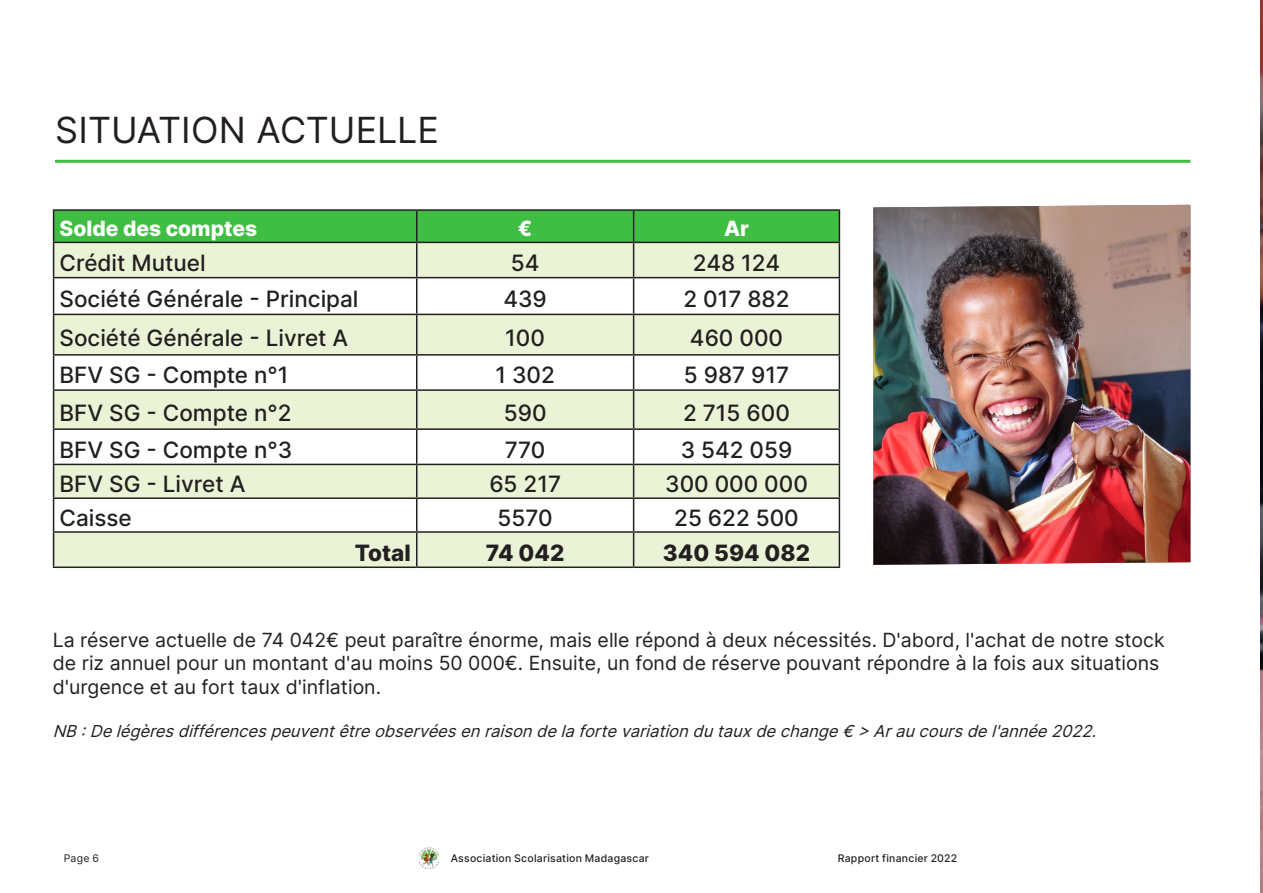
<style>
.page{position:relative;width:1263px;height:893px;background:#fff}
.page>*{position:absolute;margin:0;border:0;box-sizing:border-box;transform-origin:0 0}
.H2__align_left{font:36px "Inter";color:#231f20}
.t1{font:500 22.5px "Inter";color:#231f20}
.t2{font:800 22.5px "Inter";color:#231f20}
.t3{font:800 21px "Inter";color:#fff}
.Style_de_paragraphe{font:19.5px/23.4px "Inter";color:#231f20}
.t4{font:italic 16.5px "Inter";color:#231f20}
.t5{font:500 10.5px "Inter";letter-spacing:.02em;color:#231f20}
.t6{font:10.5px "Inter";color:#231f20}
</style>
<div class="page">
<img style="left:1260px;top:0;width:3px;height:893px">
<img style="left:418px;top:847px;width:21px;height:21px">
<hr style="left:55px;top:160px;width:1135px;height:3px;background:#40be44">
<div style="left:54px;top:211px;width:785px;height:31px;background:#40be44"></div>
<svg style="left:54px;top:243px;width:785px;height:185px;fill:#eaf3d6"></svg>
<svg style="left:417px;top:356px;width:422px;height:33px"></svg>
<svg style="left:54px;top:430px;width:785px;height:136px"></svg>
<hr style="left:53px;top:209px;width:364px;height:2px;background:#231f20">
<hr style="left:53px;top:211px;width:1px;height:31px;background:#231f20">
<hr style="left:417px;top:209px;width:217px;height:2px;background:#231f20">
<hr style="left:416px;top:211px;width:1px;height:31px;background:#231f20">
<hr style="left:634px;top:209px;width:206px;height:2px;background:#231f20">
<hr style="left:633px;top:211px;width:1px;height:31px;background:#231f20">
<hr style="left:839px;top:211px;width:1px;height:31px;background:#231f20">
<hr style="left:53px;top:242px;width:364px;height:1px;background:#231f20">
<hr style="left:53px;top:243px;width:1px;height:34px;background:#231f20">
<hr style="left:417px;top:242px;width:217px;height:1px;background:#231f20">
<hr style="left:416px;top:243px;width:1px;height:34px;background:#231f20">
<hr style="left:634px;top:242px;width:206px;height:1px;background:#231f20">
<hr style="left:633px;top:243px;width:1px;height:34px;background:#231f20">
<hr style="left:839px;top:243px;width:1px;height:34px;background:#231f20">
<hr style="left:53px;top:277px;width:364px;height:1px;background:#231f20">
<hr style="left:417px;top:277px;width:217px;height:1px;background:#231f20">
<hr style="left:634px;top:277px;width:206px;height:1px;background:#231f20">
<hr style="left:633px;top:278px;width:1px;height:36px;background:#231f20">
<hr style="left:839px;top:278px;width:1px;height:36px;background:#231f20">
<hr style="left:53px;top:315px;width:1px;height:39px;background:#231f20">
<hr style="left:417px;top:314px;width:217px;height:1px;background:#231f20">
<hr style="left:416px;top:315px;width:1px;height:39px;background:#231f20">
<hr style="left:634px;top:314px;width:206px;height:1px;background:#231f20">
<hr style="left:633px;top:315px;width:1px;height:39px;background:#231f20">
<hr style="left:839px;top:315px;width:1px;height:39px;background:#231f20">
<hr style="left:53px;top:354px;width:364px;height:2px;background:#231f20">
<hr style="left:417px;top:354px;width:217px;height:2px;background:#231f20">
<hr style="left:416px;top:356px;width:1px;height:33px;background:#231f20">
<hr style="left:634px;top:354px;width:206px;height:2px;background:#231f20">
<hr style="left:633px;top:356px;width:1px;height:33px;background:#231f20">
<hr style="left:839px;top:356px;width:1px;height:33px;background:#231f20">
<hr style="left:53px;top:391px;width:1px;height:37px;background:#231f20">
<hr style="left:417px;top:389px;width:217px;height:2px;background:#231f20">
<hr style="left:416px;top:391px;width:1px;height:37px;background:#231f20">
<hr style="left:634px;top:389px;width:206px;height:2px;background:#231f20">
<hr style="left:633px;top:391px;width:1px;height:37px;background:#231f20">
<hr style="left:839px;top:391px;width:1px;height:37px;background:#231f20">
<hr style="left:53px;top:428px;width:364px;height:2px;background:#231f20">
<hr style="left:417px;top:428px;width:217px;height:2px;background:#231f20">
<hr style="left:416px;top:430px;width:1px;height:34px;background:#231f20">
<hr style="left:634px;top:428px;width:206px;height:2px;background:#231f20">
<hr style="left:633px;top:430px;width:1px;height:34px;background:#231f20">
<hr style="left:839px;top:430px;width:1px;height:34px;background:#231f20">
<hr style="left:53px;top:465px;width:1px;height:32px;background:#231f20">
<hr style="left:417px;top:464px;width:217px;height:1px;background:#231f20">
<hr style="left:416px;top:465px;width:1px;height:32px;background:#231f20">
<hr style="left:634px;top:464px;width:206px;height:1px;background:#231f20">
<hr style="left:633px;top:465px;width:1px;height:32px;background:#231f20">
<hr style="left:839px;top:465px;width:1px;height:32px;background:#231f20">
<hr style="left:53px;top:497px;width:364px;height:2px;background:#231f20">
<hr style="left:417px;top:497px;width:217px;height:2px;background:#231f20">
<hr style="left:416px;top:499px;width:1px;height:32px;background:#231f20">
<hr style="left:634px;top:497px;width:206px;height:2px;background:#231f20">
<hr style="left:633px;top:499px;width:1px;height:32px;background:#231f20">
<hr style="left:839px;top:499px;width:1px;height:32px;background:#231f20">
<hr style="left:53px;top:533px;width:1px;height:33px;background:#231f20">
<hr style="left:417px;top:531px;width:217px;height:2px;background:#231f20">
<hr style="left:416px;top:533px;width:1px;height:33px;background:#231f20">
<hr style="left:634px;top:531px;width:206px;height:2px;background:#231f20">
<hr style="left:633px;top:533px;width:1px;height:33px;background:#231f20">
<hr style="left:839px;top:533px;width:1px;height:33px;background:#231f20">
<hr style="left:53px;top:566px;width:364px;height:2px;background:#231f20">
<hr style="left:417px;top:566px;width:217px;height:2px;background:#231f20">
<hr style="left:634px;top:566px;width:206px;height:2px;background:#231f20">
<hr style="left:53px;top:278px;width:1px;height:36px;background:#231f20">
<hr style="left:416px;top:278px;width:1px;height:36px;background:#231f20">
<hr style="left:53px;top:314px;width:364px;height:1px;background:#231f20">
<hr style="left:53px;top:356px;width:1px;height:33px;background:#231f20">
<hr style="left:53px;top:389px;width:364px;height:2px;background:#231f20">
<hr style="left:53px;top:430px;width:1px;height:34px;background:#231f20">
<hr style="left:53px;top:464px;width:364px;height:1px;background:#231f20">
<hr style="left:53px;top:499px;width:1px;height:32px;background:#231f20">
<hr style="left:53px;top:531px;width:364px;height:2px;background:#231f20">
<img style="left:873px;top:205px;width:317px;height:360px">
<p class="H2__align_left" style="left:55px;top:103px;width:385px">SITUATION ACTUELLE</p>
<p class="t3" style="left:60px;top:213px;width:199px">Solde des comptes</p>
<p class="t3" style="left:518px;top:213px;width:16px">€</p>
<p class="t3" style="left:724px;top:213px;width:27px">Ar</p>
<p class="t1" style="left:60px;top:246px;width:148px">Crédit Mutuel</p>
<p class="t1" style="left:511px;top:246px;width:30px">54</p>
<p class="t1" style="left:693px;top:246px;width:89px">248 124</p>
<p class="t1" style="left:60px;top:282px;width:300px">Société Générale - Principal</p>
<p class="t1" style="left:503px;top:282px;width:45px">439</p>
<p class="t1" style="left:683px;top:282px;width:108px">2 017 882</p>
<p class="t1" style="left:60px;top:321px;width:290px">Société Générale - Livret A</p>
<p class="t1" style="left:505px;top:321px;width:41px">100</p>
<p class="t1" style="left:690px;top:321px;width:95px">460 000</p>
<p class="t1" style="left:60px;top:359px;width:230px">BFV SG - Compte n°1</p>
<p class="t1" style="left:495px;top:359px;width:61px">1 302</p>
<p class="t1" style="left:684px;top:359px;width:107px">5 987 917</p>
<p class="t1" style="left:60px;top:396px;width:234px">BFV SG - Compte n°2</p>
<p class="t1" style="left:504px;top:396px;width:44px">590</p>
<p class="t1" style="left:683px;top:396px;width:108px">2 715 600</p>
<p class="t1" style="left:60px;top:433px;width:234px">BFV SG - Compte n°3</p>
<p class="t1" style="left:505px;top:433px;width:42px">770</p>
<p class="t1" style="left:681px;top:433px;width:113px">3 542 059</p>
<p class="t1" style="left:60px;top:468px;width:187px">BFV SG - Livret A</p>
<p class="t1" style="left:489px;top:468px;width:73px">65 217</p>
<p class="t1" style="left:665px;top:468px;width:144px">300 000 000</p>
<p class="t1" style="left:60px;top:501px;width:74px">Caisse</p>
<p class="t1" style="left:498px;top:501px;width:57px">5570</p>
<p class="t1" style="left:674px;top:501px;width:126px">25 622 500</p>
<p class="t2" style="left:355px;top:536px;width:57px">Total</p>
<p class="t2" style="left:486px;top:536px;width:80px">74 042</p>
<p class="t2" style="left:663px;top:536px;width:149px">340 594 082</p>
<p class="Style_de_paragraphe" style="left:53px;top:627px;width:1113px">La réserve actuelle de 74 042€ peut paraître énorme, mais elle répond à deux nécessités. D'abord, l'achat de notre stock de riz annuel pour un montant d'au moins 50 000€. Ensuite, un fond de réserve pouvant répondre à la fois aux situations d'urgence et au fort taux d'inflation.</p>
<p class="t4" style="left:53px;top:719px;width:1051px">NB:Delégèresdifférencespeuventêtreobservéesenraisondelafortevariationdutauxdechange€&gt;Araucoursdel'année2022.</p>
<p class="t6" style="left:64px;top:850px;width:37px">Page 6</p>
<p class="t5" style="left:451px;top:850px;width:200px">Association Scolarisation Madagascar</p>
<p class="t5" style="left:838px;top:850px;width:121px">Rapport financier 2022</p>
</div>
